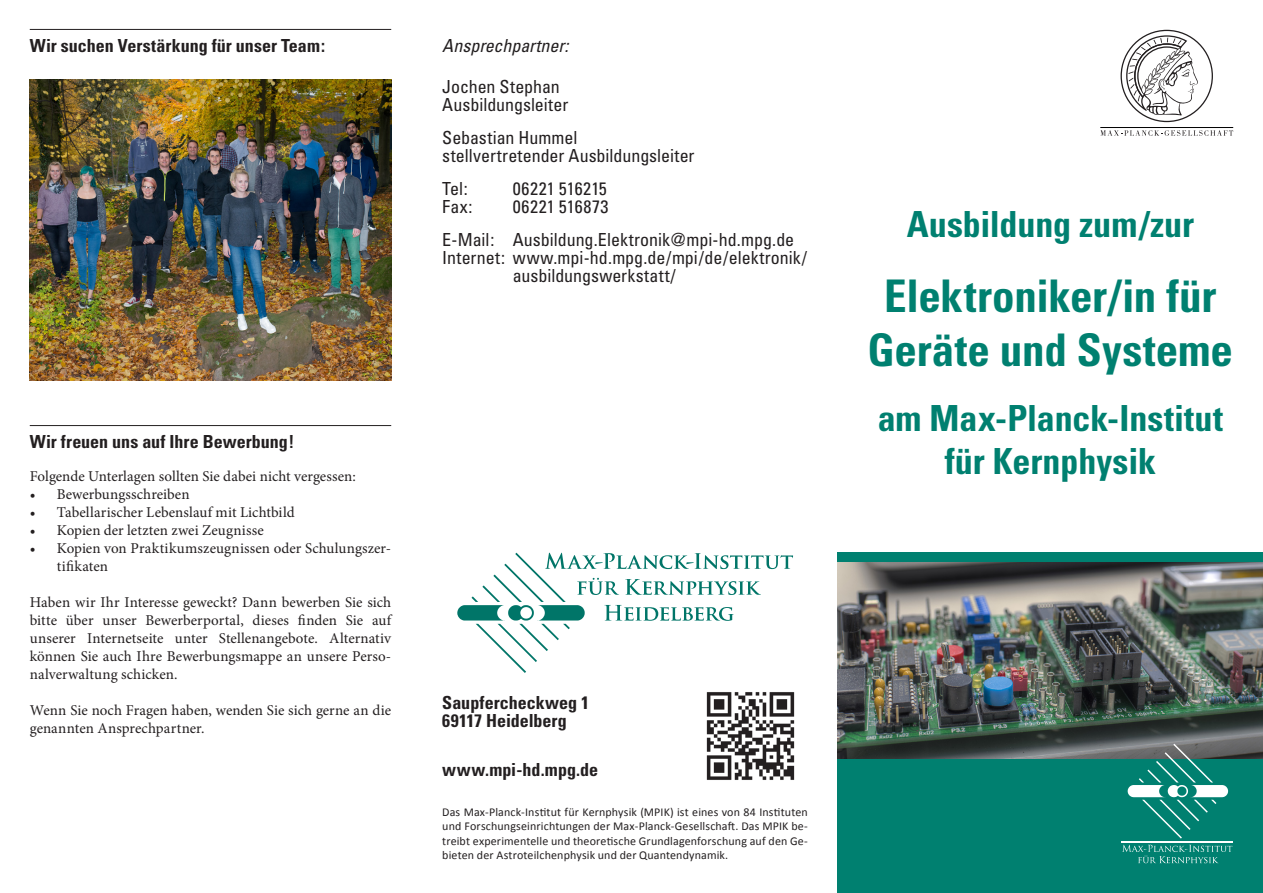
<style>
.page{position:relative;width:1263px;height:893px;background:#fff}
.page>*{position:absolute;margin:0;border:0;box-sizing:border-box;transform-origin:0 0}
.Haupttitel_Astro{font:700 condensed 45px/54px "Univers";letter-spacing:-.005em;color:#008070;text-align:center}
.Untertitel_Astro{font:700 condensed 36px/43.2px "Univers";color:#008070;text-align:center}
.Zwischentitel{font:condensed 18px/18px "Univers";color:#231f20}
.Kapitel_Astro{font:700 condensed 18px "Univers";color:#231f20}
.Zwischentitel-2{font:700 condensed 18px/18px "Univers";color:#231f20}
.Zwischentitel-3{font:italic condensed 18px "Univers";color:#231f20}
.Zwischentitel-4{font:condensed 18px "Univers";letter-spacing:.03em;color:#231f20}
.Fließtext_o_E{font:15px/18px "Minion Pro";color:#231f20}
.Geräte_o_E{font:12px/14.4px "Calibri";letter-spacing:.01em;color:#231f20;text-align:justify}
</style>
<div class="page">
<div style="left:838px;top:553px;width:425px;height:340px;background:#008070"></div>
<svg style="left:1120px;top:30px;width:93px;height:92px"></svg>
<svg style="left:1100px;top:130px;width:133px;height:6px"></svg>
<hr style="left:1100px;top:127px;width:133px;height:1px;background:#000">
<hr style="left:30px;top:29px;width:361px;height:1px;background:#231f20">
<hr style="left:30px;top:425px;width:361px;height:1px;background:#231f20">
<img style="left:706px;top:692px;width:89px;height:88px">
<svg style="left:457px;top:553px;width:336px;height:120px"></svg>
<img style="left:30px;top:80px;width:361px;height:301px">
<img style="left:838px;top:562px;width:425px;height:196px">
<svg style="left:1128px;top:744px;width:100px;height:94px"></svg>
<hr style="left:1121px;top:842px;width:112px;height:1px;background:#fff">
<svg style="left:1122px;top:845px;width:110px;height:18px"></svg>
<p class="Kapitel_Astro" style="left:30px;top:34px;width:297px">Wir suchen Verstärkung für unser Team:</p>
<p class="Zwischentitel-3" style="left:442px;top:34px;width:128px">Ansprechpartner:</p>
<p class="Zwischentitel" style="left:442px;top:78px;width:128px">Jochen Stephan<br>Ausbildungsleiter</p>
<p class="Zwischentitel" style="left:442px;top:128px;width:254px">Sebastian Hummel stellvertretender Ausbildungsleiter</p>
<p class="Zwischentitel" style="left:442px;top:179px;width:27px">Tel:</p>
<p class="Zwischentitel" style="left:513px;top:179px;width:96px">06221 516215</p>
<p class="Zwischentitel" style="left:442px;top:197px;width:32px">Fax:</p>
<p class="Zwischentitel-4" style="left:513px;top:195px;width:97px">06221 516873</p>
<p class="Zwischentitel" style="left:442px;top:230px;width:353px">E-Mail: Ausbildung.Elektronik@mpi-hd.mpg.de</p>
<p class="Zwischentitel" style="left:442px;top:248px;width:366px">Internet: www.mpi-hd.mpg.de/mpi/de/elektronik/</p>
<p class="Zwischentitel" style="left:513px;top:266px;width:165px">ausbildungswerkstatt/</p>
<p class="Kapitel_Astro" style="left:30px;top:430px;width:266px">Wir freuen uns auf Ihre Bewerbung!</p>
<p class="Fließtext_o_E" style="left:30px;top:467px;width:328px">Folgende Unterlagen sollten Sie dabei nicht vergessen:</p>
<p class="Fließtext_o_E" style="left:30px;top:485px;width:161px">• Bewerbungsschreiben</p>
<p class="Fließtext_o_E" style="left:30px;top:503px;width:266px">• Tabellarischer Lebenslauf mit Lichtbild</p>
<p class="Fließtext_o_E" style="left:30px;top:521px;width:235px">• Kopien der letzten zwei Zeugnisse</p>
<p class="Fließtext_o_E" style="left:57px;top:539px;width:336px;text-indent:-27px">• Kopien von Praktikumszeugnissen oder Schulungszer&shy;tifikaten</p>
<p class="Fließtext_o_E" style="left:30px;top:593px;width:363px;text-align:justify">Haben wir Ihr Interesse geweckt? Dann bewerben Sie sich bitte über unser Bewerberportal, dieses finden Sie auf unserer Internetseite unter Stellenangebote. Alternativ können Sie auch Ihre Bewerbungsmappe an unsere Perso&shy;nalverwaltung schicken.</p>
<p class="Fließtext_o_E" style="left:30px;top:701px;width:363px">Wenn Sie noch Fragen haben, wenden Sie sich gerne an die genannten Ansprechpartner.</p>
<p class="Zwischentitel-2" style="left:442px;top:694px;width:148px">Saupfercheckweg 1<br>69117 Heidelberg</p>
<p class="Zwischentitel-2" style="left:442px;top:761px;width:157px">www.mpi-hd.mpg.de</p>
<p class="Geräte_o_E" style="left:442px;top:805px;width:367px">Das Max-Planck-Institut für Kernphysik (MPIK) ist eines von 84 Instituten und Forschungseinrichtungen der Max-Planck-Gesellschaft. Das MPIK be&shy;treibt experimentelle und theoretische Grundlagenforschung auf den Ge&shy;bieten der Astroteilchenphysik und der Quantendynamik.</p>
<p class="Untertitel_Astro" style="left:907px;top:203px;width:289px">Ausbildung zum/zur</p>
<p class="Haupttitel_Astro" style="left:867px;top:269px;width:367px">Elektroniker/in für<br>Geräte und Systeme</p>
<p class="Untertitel_Astro" style="left:878px;top:396px;width:347px">am Max-Planck-Institut für Kernphysik</p>
</div>
